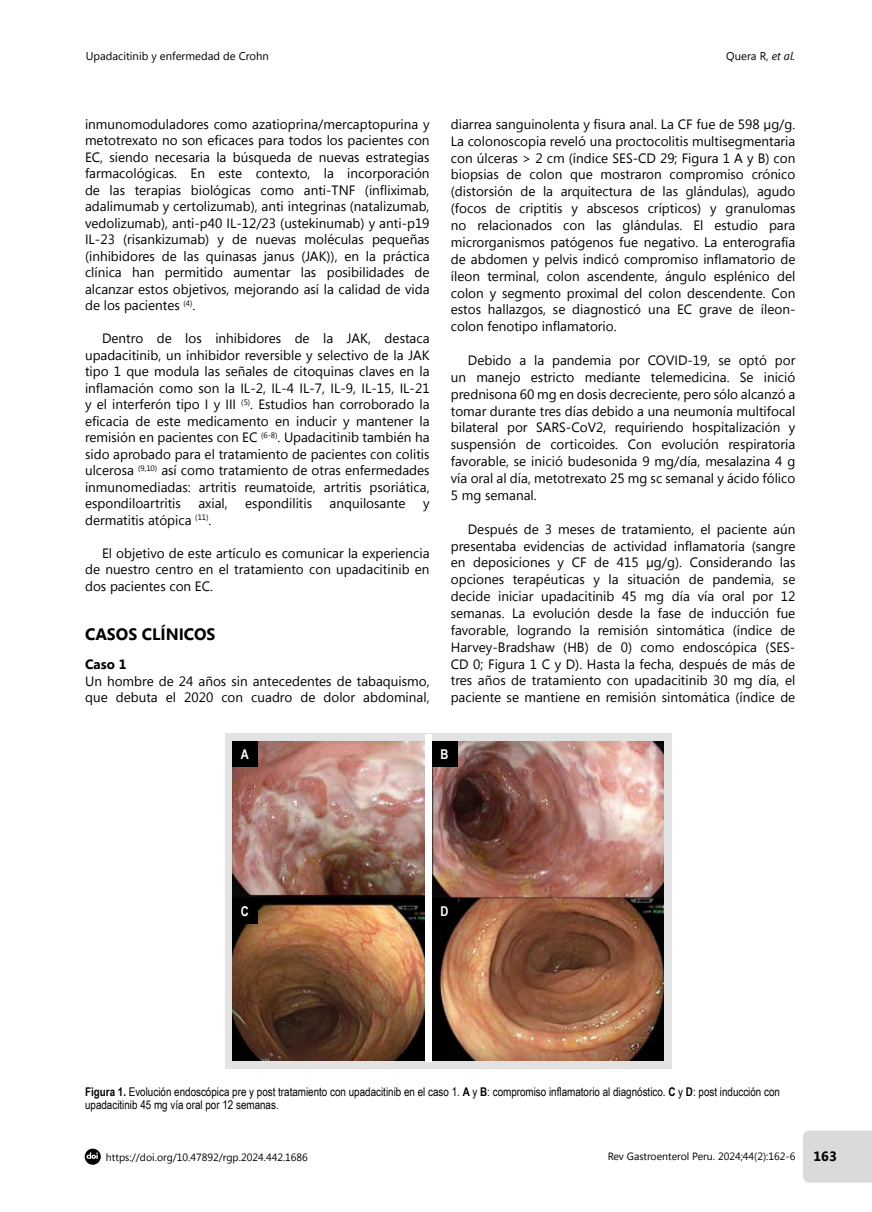
<style>
.page{position:relative;width:872px;height:1212px;background:#fff}
.page>*{position:absolute;margin:0;border:0;box-sizing:border-box;transform-origin:0 0}
.t1{font:700 16.5px "Segoe UI";color:#000}
.t2{font:13.5px/16.8px "Segoe UI";color:#000;text-align:justify}
.t3{font:700 13.5px "Segoe UI";color:#000}
.t4{font:700 13.5px "Arial Narrow";color:#fff}
.t5{font:12px/13.5px "Arial Narrow";color:#000}
.t6{font:11.25px "Segoe UI";color:#000}
.t7{font:10.5px "Segoe UI";color:#000}
.s1{font-style:italic}
.s2{font-weight:700}
</style>
<div class="page">
<svg style="left:85px;top:1148px;width:16px;height:17px"></svg>
<div style="left:803px;top:1130px;width:69px;height:52px;background:#dadada"></div>
<div style="left:225px;top:733px;width:446px;height:336px;background:#e3e3e3"></div>
<img style="left:232px;top:741px;width:431px;height:319px">
<div style="left:232px;top:741px;width:25px;height:25px;background:#000"></div>
<div style="left:232px;top:898px;width:25px;height:26px;background:#000"></div>
<div style="left:426px;top:734px;width:6px;height:328px;background:#fff"></div>
<div style="left:432px;top:741px;width:25px;height:25px;background:#000"></div>
<div style="left:432px;top:898px;width:25px;height:26px;background:#000"></div>
<p class="t6" style="left:86px;top:49px;width:184px">Upadacitinib y enfermedad de Crohn</p>
<p class="t6" style="left:726px;top:49px;width:71px">Quera R, <span class="s1">et al.</span></p>
<p class="t2" style="left:85px;top:115px;width:346px">inmunomoduladores como azatioprina/mercaptopurina y metotrexato no son eficaces para todos los pacientes con EC, siendo necesaria la búsqueda de nuevas estrategias farmacológicas. En este contexto, la incorporación de las terapias biológicas como anti-TNF (infliximab, adalimumab y certolizumab), anti integrinas (natalizumab, vedolizumab), anti-p40 IL-12/23 (ustekinumab) y anti-p19<br>IL-23 (risankizumab) y de nuevas moléculas pequeñas (inhibidores de las quinasas janus (JAK)), en la práctica clínica han permitido aumentar las posibilidades de alcanzar estos objetivos, mejorando así la calidad de vida de los pacientes <sup>(4)</sup>.</p>
<p class="t2" style="left:85px;top:330px;width:346px;text-indent:17px">Dentro de los inhibidores de la JAK, destaca upadacitinib, un inhibidor reversible y selectivo de la JAK tipo 1 que modula las señales de citoquinas claves en la inflamación como son la IL-2, IL-4 IL-7, IL-9, IL-15, IL-21 y el interferón tipo I y III <sup>(5)</sup>. Estudios han corroborado la eficacia de este medicamento en inducir y mantener la remisión en pacientes con EC <sup>(6-8)</sup>. Upadacitinib también ha sido aprobado para el tratamiento de pacientes con colitis ulcerosa <sup>(9,10)</sup> así como tratamiento de otras enfermedades inmunomediadas: artritis reumatoide, artritis psoriática, espondiloartritis</p>
<p class="t2" style="left:198px;top:495px;width:31px">axial,</p>
<p class="t2" style="left:245px;top:495px;width:68px">espondilitis</p>
<p class="t2" style="left:329px;top:495px;width:77px">anquilosante</p>
<p class="t2" style="left:423px;top:495px;width:8px">y</p>
<p class="t2" style="left:85px;top:511px;width:128px">dermatitis atópica <sup>(11)</sup>.</p>
<p class="t2" style="left:85px;top:544px;width:346px;text-indent:17px">El objetivo de este artículo es comunicar la experiencia de nuestro centro en el tratamiento con upadacitinib en dos pacientes con EC.</p>
<p class="t1" style="left:85px;top:622px;width:132px">CASOS CLÍNICOS</p>
<p class="t3" style="left:85px;top:655px;width:43px">Caso 1</p>
<p class="t2" style="left:85px;top:672px;width:346px">Un hombre de 24 años sin antecedentes de tabaquismo, que debuta el 2020 con cuadro de dolor abdominal,</p>
<p class="t2" style="left:451px;top:115px;width:346px">diarrea sanguinolenta y fisura anal. La CF fue de 598 µg/g.<br>La colonoscopia reveló una proctocolitis multisegmentaria con úlceras &gt; 2 cm (índice SES-CD 29; Figura 1 A y B) con biopsias de colon que mostraron compromiso crónico (distorsión de la arquitectura de las glándulas), agudo (focos de criptitis y abscesos crípticos) y granulomas no relacionados con las glándulas. El estudio para microrganismos patógenos fue negativo. La enterografía de abdomen y pelvis indicó compromiso inflamatorio de íleon terminal, colon ascendente, ángulo esplénico del colon y segmento proximal del colon descendente. Con estos hallazgos, se diagnosticó una EC grave de íleon&shy;colon fenotipo inflamatorio.</p>
<p class="t2" style="left:451px;top:351px;width:346px;text-indent:17px">Debido a la pandemia por COVID-19, se optó por un manejo estricto mediante telemedicina. Se inició prednisona 60 mg en dosis decreciente, pero sólo alcanzó a tomar durante tres días debido a una neumonía multifocal bilateral por SARS-CoV2, requiriendo hospitalización y suspensión de corticoides. Con evolución respiratoria favorable, se inició budesonida 9 mg/día, mesalazina 4 g vía oral al día, metotrexato 25 mg sc semanal y ácido fólico 5 mg semanal.</p>
<p class="t2" style="left:451px;top:520px;width:346px;text-indent:17px">Después de 3 meses de tratamiento, el paciente aún presentaba evidencias de actividad inflamatoria (sangre en deposiciones y CF de 415 µg/g). Considerando las opciones terapéuticas y la situación de pandemia, se decide iniciar upadacitinib 45 mg día vía oral por 12 semanas. La evolución desde la fase de inducción fue favorable, logrando la remisión sintomática (índice de Harvey-Bradshaw (HB) de 0) como endoscópica (SES-CD 0; Figura 1 C y D). Hasta la fecha, después de más de tres años de tratamiento con upadacitinib 30 mg día, el paciente se mantiene en remisión sintomática (índice de</p>
<p class="t4" style="left:241px;top:744px;width:9px">A</p>
<p class="t4" style="left:440px;top:744px;width:9px">B</p>
<p class="t4" style="left:241px;top:901px;width:9px">C</p>
<p class="t4" style="left:440px;top:901px;width:9px">D</p>
<p class="t5" style="left:85px;top:1084px;width:696px"><span class="s2">Figura 1.</span> Evolución endoscópica pre y post tratamiento con upadacitinib en el caso 1. <span class="s2">A</span> y <span class="s2">B</span>: compromiso inflamatorio al diagnóstico. <span class="s2">C</span> y <span class="s2">D</span>: post inducción con upadacitinib 45 mg vía oral por 12 semanas.</p>
<p class="t7" style="left:106px;top:1150px;width:203px">https://doi.org/10.47892/rgp.2024.442.1686</p>
<p class="t7" style="left:607px;top:1149px;width:189px">Rev Gastroenterol Peru. 2024;44(2):162-6</p>
<p class="t3" style="left:813px;top:1146px;width:25px">163</p>
</div>
